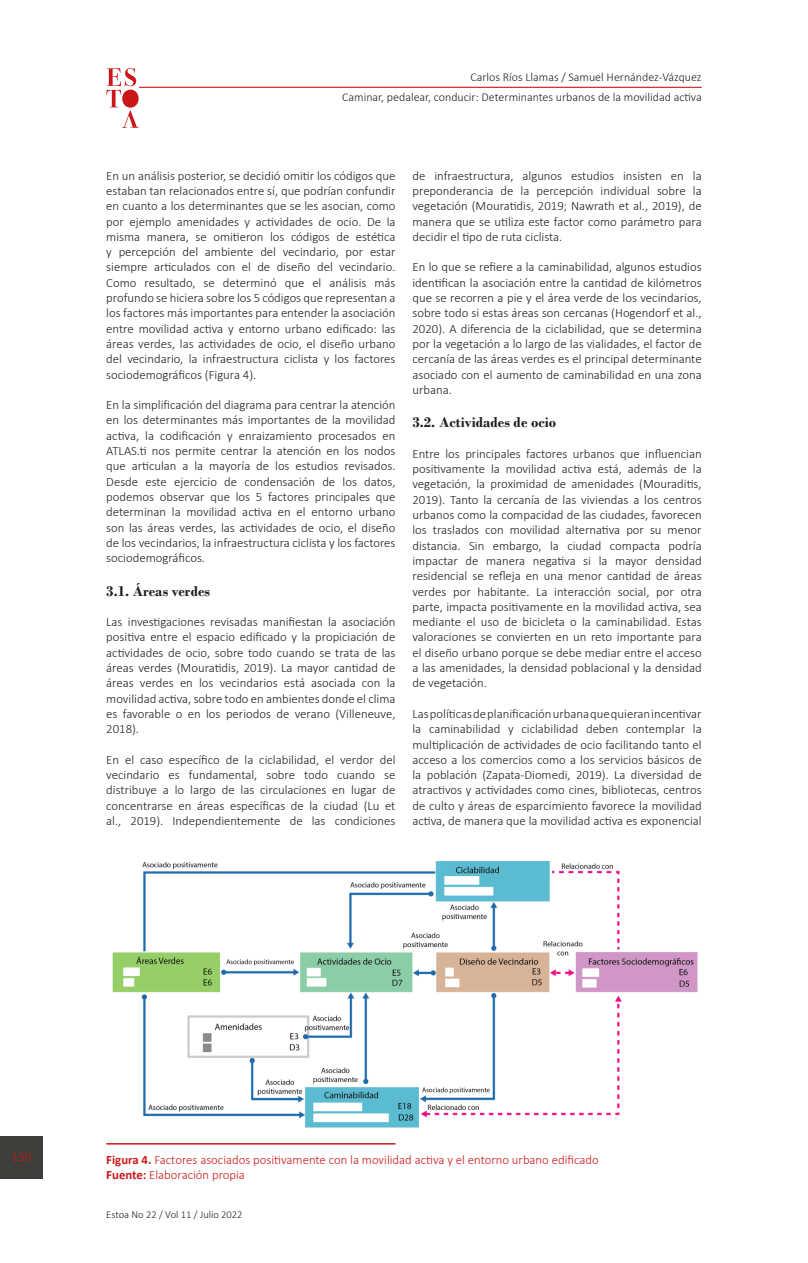
<style>
.page{position:relative;width:808px;height:1263px;background:#fff}
.page>*{position:absolute;margin:0;border:0;box-sizing:border-box;transform-origin:0 0}
.parrafo{font:700 15px "Bodoni";color:#231f20}
.parrafo-2{font:300 12.75px/15.3px "Calibri";color:#231f20;text-align:justify}
.parrafo-3{font:300 12.75px "Calibri";color:#cc171a}
.t1{font:300 12px "Calibri";color:#231f20}
.t2{font:300 10.5px "Calibri";color:#231f20}
.s1{font-weight:700}
</style>
<div class="page">
<svg style="left:106px;top:68px;width:33px;height:60px"></svg>
<hr style="left:139px;top:87px;width:563px;height:1px;background:#cc171a">
<div style="left:0;top:1137px;width:43px;height:42px;background:#3f3e3a"></div>
<img style="left:112px;top:861px;width:586px;height:267px">
<hr style="left:106px;top:1143px;width:289px;height:1px;background:#cc171a">
<p class="t1" style="left:470px;top:70px;width:233px">Carlos Ríos Llamas / Samuel Hernández-Vázquez</p>
<p class="t1" style="left:342px;top:90px;width:361px">Caminar, pedalear, conducir: Determinantes urbanos de la movilidad activa</p>
<p class="parrafo-2" style="left:106px;top:168px;width:291px">En un análisis posterior, se decidió omitir los códigos que estaban tan relacionados entre sí, que podrían confundir en cuanto a los determinantes que se les asocian, como por ejemplo amenidades y actividades de ocio. De la misma manera, se omitieron los códigos de estética y percepción del ambiente del vecindario, por estar siempre articulados con el de diseño del vecindario.<br>Como resultado, se determinó que el análisis más profundo se hiciera sobre los 5 códigos que representan a los factores más importantes para entender la asociación entre movilidad activa y entorno urbano edificado: las áreas verdes, las actividades de ocio, el diseño urbano del vecindario, la infraestructura ciclista y los factores sociodemográficos (Figura 4).</p>
<p class="parrafo-2" style="left:106px;top:397px;width:291px">En la simplificación del diagrama para centrar la atención en los determinantes más importantes de la movilidad activa, la codificación y enraizamiento procesados en ATLAS.ti nos permite centrar la atención en los nodos que articulan a la mayoría de los estudios revisados.<br>Desde este ejercicio de condensación de los datos, podemos observar que los 5 factores principales que determinan la movilidad activa en el entorno urbano son las áreas verdes, las actividades de ocio, el diseño de los vecindarios, la infraestructura ciclista y los factores sociodemográficos.</p>
<p class="parrafo" style="left:106px;top:582px;width:105px">3.1. Áreas verdes</p>
<p class="parrafo-2" style="left:106px;top:614px;width:291px">Las investigaciones revisadas manifiestan la asociación positiva entre el espacio edificado y la propiciación de actividades de ocio, sobre todo cuando se trata de las áreas verdes (Mouratidis, 2019). La mayor cantidad de áreas verdes en los vecindarios está asociada con la movilidad activa, sobre todo en ambientes donde el clima es favorable o en los periodos de verano (Villeneuve, 2018).</p>
<p class="parrafo-2" style="left:106px;top:752px;width:291px">En el caso específico de la ciclabilidad, el verdor del vecindario es fundamental, sobre todo cuando se distribuye a lo largo de las circulaciones en lugar de concentrarse en áreas específicas de la ciudad (Lu et al., 2019). Independientemente de las condiciones</p>
<p class="parrafo-2" style="left:412px;top:168px;width:291px">de infraestructura, algunos estudios insisten en la preponderancia de la percepción individual sobre la vegetación (Mouratidis, 2019; Nawrath et al., 2019), de manera que se utiliza este factor como parámetro para decidir el tipo de ruta ciclista.</p>
<p class="parrafo-2" style="left:412px;top:259px;width:291px">En lo que se refiere a la caminabilidad, algunos estudios identifican la asociación entre la cantidad de kilómetros que se recorren a pie y el área verde de los vecindarios, sobre todo si estas áreas son cercanas (Hogendorf et al., 2020). A diferencia de la ciclabilidad, que se determina por la vegetación a lo largo de las vialidades, el factor de cercanía de las áreas verdes es el principal determinante asociado con el aumento de caminabilidad en una zona urbana.</p>
<p class="parrafo" style="left:412px;top:413px;width:145px">3.2. Actividades de ocio</p>
<p class="parrafo-2" style="left:412px;top:446px;width:291px">Entre los principales factores urbanos que influencian positivamente la movilidad activa está, además de la vegetación, la proximidad de amenidades (Mouraditis, 2019). Tanto la cercanía de las viviendas a los centros urbanos como la compacidad de las ciudades, favorecen los traslados con movilidad alternativa por su menor distancia. Sin embargo, la ciudad compacta podría impactar de manera negativa si la mayor densidad residencial se refleja en una menor cantidad de áreas verdes por habitante. La interacción social, por otra parte, impacta positivamente en la movilidad activa, sea mediante el uso de bicicleta o la caminabilidad. Estas valoraciones se convierten en un reto importante para el diseño urbano porque se debe mediar entre el acceso a las amenidades, la densidad poblacional y la densidad de vegetación.</p>
<p class="parrafo-2" style="left:412px;top:706px;width:291px">Las políticas de planificación urbana que quieran incentivar la caminabilidad y ciclabilidad deben contemplar la multiplicación de actividades de ocio facilitando tanto el acceso a los comercios como a los servicios básicos de la población (Zapata-Diomedi, 2019). La diversidad de atractivos y actividades como cines, bibliotecas, centros de culto y áreas de esparcimiento favorece la movilidad activa, de manera que la movilidad activa es exponencial</p>
<p class="parrafo-3" style="left:12px;top:1148px;width:21px">150</p>
<p class="parrafo-3" style="left:106px;top:1152px;width:494px"><span class="s1">Figura 4.</span> Factores asociados positivamente con la movilidad activa y el entorno urbano edificado</p>
<p class="parrafo-3" style="left:106px;top:1167px;width:140px"><span class="s1">Fuente:</span> Elaboración propia</p>
<p class="t2" style="left:106px;top:1207px;width:138px">Estoa No 22 / Vol 11 / Julio 2022</p>
</div>
